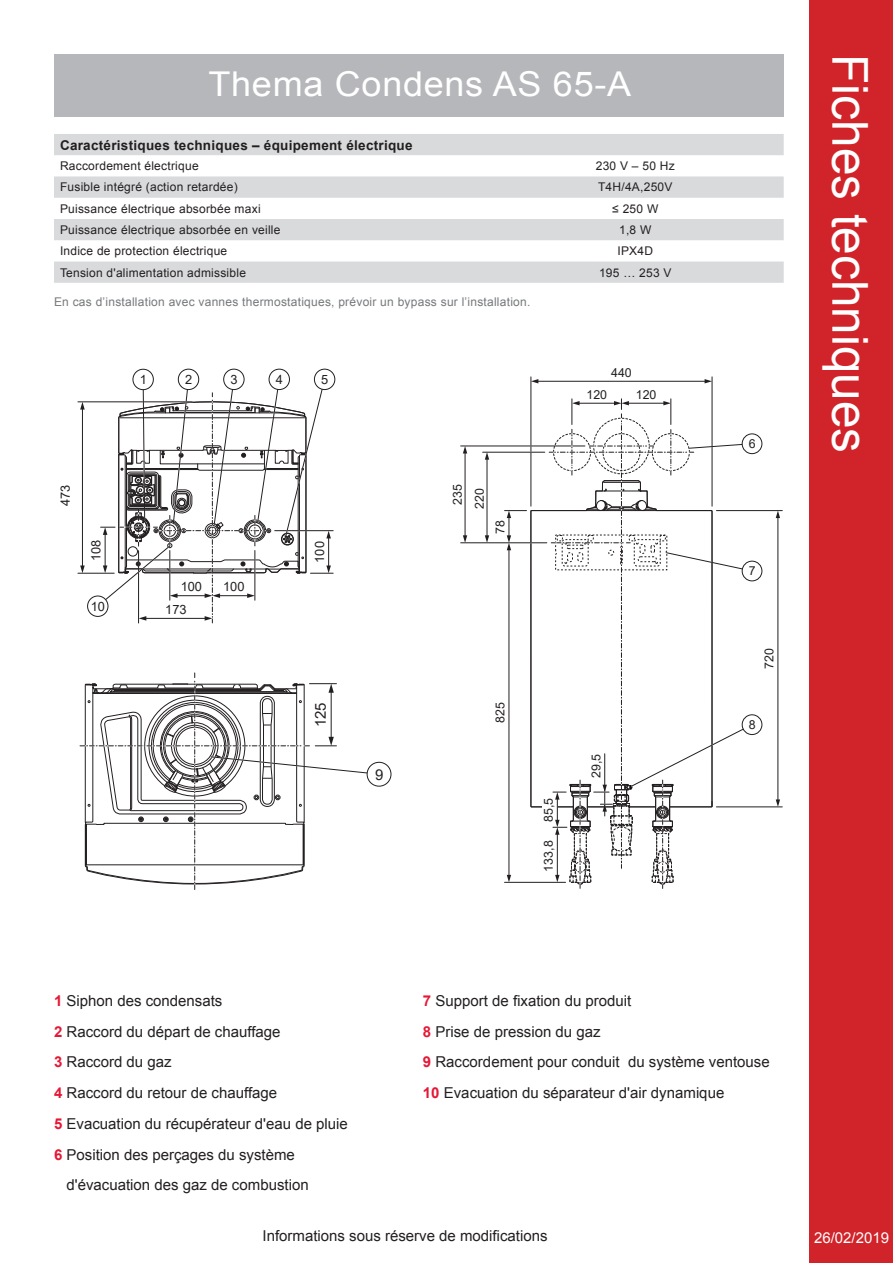
<style>
.page{position:relative;width:893px;height:1263px;background:#fff}
.page>*{position:absolute;margin:0;border:0;box-sizing:border-box;transform-origin:0 0}
.t1{font:49.5px "Arial";color:#fff}
.t2{font:34.2px "Arial";letter-spacing:.02em;color:#fff;scale:1.05 1}
.Table_des_matieres_c{font:15px "Arial";color:#231f20}
.t3{font:15px "Arial";color:#fff}
.t4{font:700 13.5px "Arial";letter-spacing:.02em;color:#231f20}
.t5{font:12.75px "Arial";color:#231f20}
.t6{font:12.45px "Arial";color:#231f20}
.t7{font:12px "Arial";letter-spacing:.02em;color:#231f20}
.t8{font:12px "Arial";letter-spacing:.02em;color:#76787b}
.s1{font-weight:700;color:#e51836}
</style>
<div class="page">
<div style="left:54px;top:54px;width:730px;height:63px;background:#b6b7bb"></div>
<svg style="left:80px;top:673px;width:300px;height:216px"></svg>
<div style="left:367px;top:762px;width:24px;height:24px;background:#fff;border-radius:50%"></div>
<div style="left:367px;top:762px;width:24px;height:25px;border:1px solid #231f20;border-radius:50%"></div>
<hr style="left:78px;top:573px;width:36px;height:1px;background:#231f20">
<hr style="left:78px;top:401px;width:114px;height:1px;background:#231f20">
<hr style="left:82px;top:406px;width:1px;height:163px;background:#231f20">
<svg style="left:80px;top:565px;width:5px;height:8px"></svg>
<svg style="left:80px;top:402px;width:5px;height:8px"></svg>
<div style="left:132px;top:369px;width:22px;height:21px;border:1px solid #231f20;border-radius:50%"></div>
<div style="left:178px;top:369px;width:21px;height:21px;border:1px solid #231f20;border-radius:50%"></div>
<div style="left:223px;top:369px;width:22px;height:21px;border:1px solid #231f20;border-radius:50%"></div>
<div style="left:87px;top:595px;width:21px;height:22px;border:1px solid #231f20;border-radius:50%"></div>
<div style="left:269px;top:369px;width:21px;height:21px;border:1px solid #231f20;border-radius:50%"></div>
<svg style="left:96px;top:378px;width:237px;height:245px"></svg>
<div style="left:314px;top:369px;width:21px;height:21px;background:#fff;border-radius:50%"></div>
<div style="left:314px;top:369px;width:21px;height:21px;border:1px solid #231f20;border-radius:50%"></div>
<svg style="left:530px;top:510px;width:19px;height:298px"></svg>
<hr style="left:530px;top:377px;width:1px;height:129px;background:#231f20">
<hr style="left:712px;top:377px;width:1px;height:129px;background:#231f20">
<hr style="left:535px;top:381px;width:173px;height:1px;background:#231f20">
<svg style="left:531px;top:379px;width:7px;height:4px"></svg>
<svg style="left:705px;top:379px;width:7px;height:4px"></svg>
<hr style="left:716px;top:510px;width:66px;height:1px;background:#231f20">
<hr style="left:777px;top:515px;width:1px;height:287px;background:#231f20">
<svg style="left:776px;top:799px;width:4px;height:7px"></svg>
<svg style="left:776px;top:511px;width:4px;height:7px"></svg>
<hr style="left:716px;top:806px;width:66px;height:1px;background:#231f20">
<hr style="left:483px;top:452px;width:62px;height:1px;background:#231f20">
<hr style="left:487px;top:457px;width:1px;height:81px;background:#231f20">
<svg style="left:485px;top:535px;width:4px;height:7px"></svg>
<svg style="left:485px;top:452px;width:4px;height:8px"></svg>
<hr style="left:461px;top:445px;width:124px;height:1px;background:#231f20">
<hr style="left:465px;top:450px;width:1px;height:88px;background:#231f20">
<svg style="left:463px;top:535px;width:4px;height:7px"></svg>
<svg style="left:463px;top:446px;width:4px;height:7px"></svg>
<hr style="left:461px;top:542px;width:86px;height:1px;background:#231f20">
<div style="left:542px;top:797px;width:14px;height:26px;background:#fff"></div>
<hr style="left:508px;top:547px;width:1px;height:331px;background:#231f20">
<svg style="left:507px;top:875px;width:4px;height:7px"></svg>
<svg style="left:505px;top:510px;width:21px;height:40px"></svg>
<hr style="left:504px;top:882px;width:62px;height:1px;background:#231f20">
<div style="left:742px;top:433px;width:20px;height:21px;border:1px solid #231f20;border-radius:50%"></div>
<div style="left:742px;top:561px;width:20px;height:20px;border:1px solid #231f20;border-radius:50%"></div>
<svg style="left:549px;top:399px;width:204px;height:489px"></svg>
<div style="left:742px;top:715px;width:20px;height:19px;background:#fff;border-radius:50%"></div>
<div style="left:742px;top:714px;width:20px;height:21px;border:1px solid #231f20;border-radius:50%"></div>
<svg style="left:54px;top:134px;width:730px;height:149px;fill:#d9dadc"></svg>
<div style="left:809px;top:0;width:84px;height:1263px;background:#d1232a"></div>
<p class="t2" style="left:208px;top:62px;width:404px">Thema Condens AS 65-A</p>
<p class="t4" style="left:60px;top:136px;width:354px">Caractéristiques techniques – équipement électrique</p>
<p class="t7" style="left:60px;top:158px;width:140px">Raccordement électrique</p>
<p class="t7" style="left:596px;top:158px;width:80px">230 V – 50 Hz</p>
<p class="t7" style="left:60px;top:179px;width:179px">Fusible intégré (action retardée)</p>
<p class="t7" style="left:598px;top:179px;width:76px">T4H/4A,250V</p>
<p class="t7" style="left:60px;top:201px;width:202px">Puissance électrique absorbée maxi</p>
<p class="t7" style="left:612px;top:201px;width:48px">≤ 250 W</p>
<p class="t7" style="left:60px;top:222px;width:222px">Puissance électrique absorbée en veille</p>
<p class="t7" style="left:619px;top:222px;width:34px">1,8 W</p>
<p class="t7" style="left:60px;top:243px;width:169px">Indice de protection électrique</p>
<p class="t7" style="left:617px;top:243px;width:37px">IPX4D</p>
<p class="t7" style="left:60px;top:264px;width:188px">Tension d'alimentation admissible</p>
<p class="t7" style="left:599px;top:264px;width:74px">195 … 253 V</p>
<p class="t8" style="left:54px;top:293px;width:478px">En cas d’installation avec vannes thermostatiques, prévoir un bypass sur l’installation.</p>
<p class="t5" style="left:140px;top:371px;width:9px">1</p>
<p class="t5" style="left:185px;top:371px;width:9px">2</p>
<p class="t5" style="left:230px;top:371px;width:9px">3</p>
<p class="t5" style="left:276px;top:371px;width:9px">4</p>
<p class="t5" style="left:321px;top:371px;width:9px">5</p>
<p class="t5" style="left:57px;top:506px;width:23px;rotate:-90deg">473</p>
<p class="t5" style="left:87px;top:561px;width:23px;rotate:-90deg">108</p>
<p class="t5" style="left:311px;top:563px;width:23px;rotate:-90deg">100</p>
<p class="t5" style="left:91px;top:597px;width:16px">10</p>
<p class="t5" style="left:181px;top:578px;width:23px">100</p>
<p class="t5" style="left:223px;top:578px;width:23px">100</p>
<p class="t5" style="left:165px;top:601px;width:23px">173</p>
<p class="Table_des_matieres_c" style="left:310px;top:727px;width:26px;rotate:-90deg">125</p>
<p class="Table_des_matieres_c" style="left:375px;top:764px;width:10px">9</p>
<p class="t6" style="left:449px;top:505px;width:22px;rotate:-90deg">235</p>
<p class="t6" style="left:471px;top:509px;width:22px;rotate:-90deg">220</p>
<p class="t6" style="left:492px;top:534px;width:15px;rotate:-90deg">78</p>
<p class="t6" style="left:611px;top:364px;width:22px">440</p>
<p class="t6" style="left:586px;top:386px;width:22px">120</p>
<p class="t6" style="left:636px;top:386px;width:22px">120</p>
<p class="t6" style="left:492px;top:723px;width:22px;rotate:-90deg">825</p>
<p class="t6" style="left:540px;top:822px;width:26px;rotate:-90deg">85,5</p>
<p class="t6" style="left:540px;top:871px;width:32px;rotate:-90deg">133,8</p>
<p class="t6" style="left:587px;top:778px;width:26px;rotate:-90deg">29,5</p>
<p class="t6" style="left:749px;top:435px;width:8px">6</p>
<p class="t6" style="left:749px;top:562px;width:8px">7</p>
<p class="t6" style="left:761px;top:669px;width:22px;rotate:-90deg">720</p>
<p class="t6" style="left:749px;top:716px;width:8px">8</p>
<h1 class="t1" style="left:882px;top:54px;width:400px;rotate:90deg">Fiches techniques</h1>
<p class="Table_des_matieres_c" style="left:54px;top:991px;width:170px"><span class="s1">1</span> Siphon des condensats</p>
<p class="Table_des_matieres_c" style="left:54px;top:1021px;width:228px"><span class="s1">2</span> Raccord du départ de chauffage</p>
<p class="Table_des_matieres_c" style="left:54px;top:1052px;width:119px"><span class="s1">3</span> Raccord du gaz</p>
<p class="Table_des_matieres_c" style="left:54px;top:1083px;width:225px"><span class="s1">4</span> Raccord du retour de chauffage</p>
<p class="Table_des_matieres_c" style="left:54px;top:1114px;width:295px"><span class="s1">5</span> Evacuation du récupérateur d'eau de pluie</p>
<p class="Table_des_matieres_c" style="left:54px;top:1144px;width:242px"><span class="s1">6</span> Position des perçages du système</p>
<p class="Table_des_matieres_c" style="left:67px;top:1175px;width:244px">d'évacuation des gaz de combustion</p>
<p class="Table_des_matieres_c" style="left:423px;top:991px;width:210px"><span class="s1">7</span> Support de fixation du produit</p>
<p class="Table_des_matieres_c" style="left:423px;top:1021px;width:179px"><span class="s1">8</span> Prise de pression du gaz</p>
<p class="Table_des_matieres_c" style="left:423px;top:1052px;width:348px"><span class="s1">9</span> Raccordement pour conduit du système ventouse</p>
<p class="Table_des_matieres_c" style="left:423px;top:1083px;width:303px"><span class="s1">10</span> Evacuation du séparateur d'air dynamique</p>
<p class="Table_des_matieres_c" style="left:262px;top:1226px;width:287px">Informations sous réserve de modifications</p>
<p class="t3" style="left:814px;top:1228px;width:77px">26/02/2019</p>
</div>
